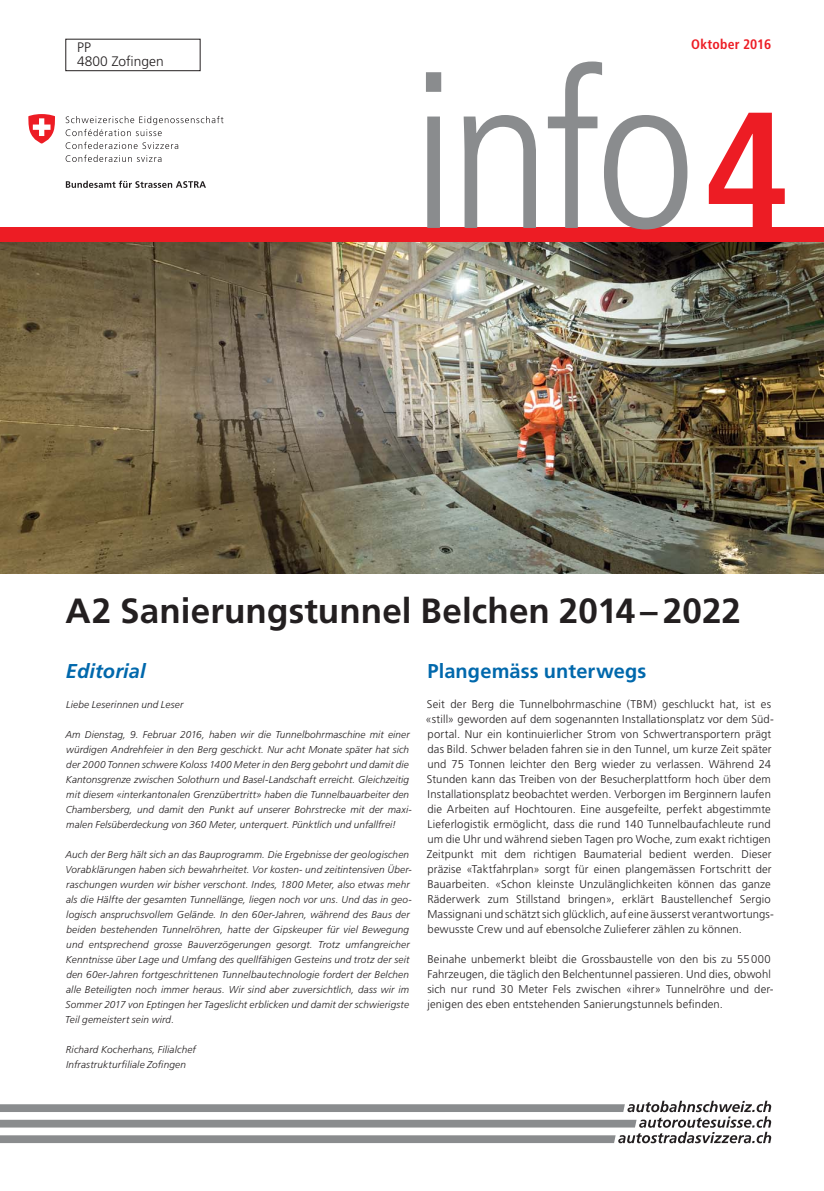
<style>
.page{position:relative;width:824px;height:1191px;background:#fff}
.page>*{position:absolute;margin:0;border:0;box-sizing:border-box;transform-origin:0 0}
.t1{font:300 condensed 218.25px "Frutiger LT Pro";color:#8a8c8e}
.t2{font:700 35px "Frutiger";letter-spacing:.005em;color:#231f20}
.t3{font:700 20px "Frutiger";letter-spacing:.005em;color:#0068ac}
.t4{font:italic 700 20px "Frutiger LT Pro";color:#0068ac}
.t5{font:300 13.75px/13.8px "Frutiger";color:#231f20}
.t6{font:700 condensed 13.75px "Frutiger LT Pro";letter-spacing:.01em;color:#ed1c24}
.t7{font:300 11.25px/15px "Frutiger";letter-spacing:.01em;color:#231f20}
.t8{font:italic 300 10px/15px "Frutiger LT Pro";letter-spacing:.015em;color:#231f20}
.s1{font-weight:700;font-size:165px;color:#ed1c24}
</style>
<div class="page">
<svg style="left:66px;top:116px;width:157px;height:20px"></svg>
<svg style="left:66px;top:142px;width:112px;height:7px"></svg>
<svg style="left:66px;top:155px;width:95px;height:7px"></svg>
<svg style="left:66px;top:181px;width:140px;height:7px"></svg>
<svg style="left:28px;top:114px;width:27px;height:30px"></svg>
<div style="left:66px;top:39px;width:134px;height:32px;border:1px solid #231f20"></div>
<div style="left:0;top:228px;width:823px;height:15px;background:#ed1c24"></div>
<svg style="left:0;top:1100px;width:771px;height:43px"></svg>
<img style="left:0;top:243px;width:823px;height:330px">
<h3 class="t5" style="left:77px;top:41px;width:88px">PP<br>4800 Zofingen</h3>
<h3 class="t6" style="left:691px;top:36px;width:82px">Oktober 2016</h3>
<h1 class="t1" style="left:411px;top:25px;width:380px">info<span class="s1">4</span></h1>
<h2 class="t2" style="left:66px;top:593px;width:676px">A2 Sanierungstunnel Belchen 2014 – 2022</h2>
<h3 class="t4" style="left:66px;top:659px;width:81px">Editorial</h3>
<p class="t8" style="left:66px;top:698px;width:119px">Liebe Leserinnen und Leser</p>
<p class="t8" style="left:65px;top:728px;width:348px">Am Dienstag, 9. Februar 2016, haben wir die Tunnelbohrmaschine mit einer würdigen Andrehfeier in den Berg geschickt. Nur acht Monate später hat sich der 2000 Tonnen schwere Koloss 1400 Meter in den Berg gebohrt und damit die Kantonsgrenze zwischen Solothurn und Basel-Landschaft erreicht. Gleichzeitig mit diesem «interkantonalen Grenzübertritt» haben die Tunnelbauarbeiter den Chambersberg, und damit den Punkt auf unserer Bohrstrecke mit der maxi&shy;malen Felsüberdeckung von 360 Meter, unterquert. Pünktlich und unfallfrei!</p>
<p class="t8" style="left:65px;top:848px;width:348px">Auch der Berg hält sich an das Bauprogramm. Die Ergebnisse der geologischen Vorabklärungen haben sich bewahrheitet. Vor kosten- und zeitintensiven Über&shy;raschungen wurden wir bisher verschont. Indes, 1800 Meter, also etwas mehr als die Hälfte der gesamten Tunnellänge, liegen noch vor uns. Und das in geo&shy;logisch anspruchsvollem Gelände. In den 60er-Jahren, während des Baus der beiden bestehenden Tunnelröhren, hatte der Gipskeuper für viel Bewegung und entsprechend grosse Bauverzögerungen gesorgt. Trotz umfangreicher Kenntnisse über Lage und Umfang des quell fähigen Gesteins und trotz der seit den 60er-Jahren fort geschrittenen Tunnelbautechnologie fordert der Belchen alle Beteiligten noch immer heraus. Wir sind aber zuversichtlich, dass wir im Sommer 2017 von Eptingen her Tageslicht erblicken und damit der schwierigste Teil gemeistert sein wird.</p>
<p class="t8" style="left:66px;top:1043px;width:131px">Richard Kocherhans, Filialchef<br>Infrastrukturfiliale Zofingen</p>
<h3 class="t3" style="left:427px;top:661px;width:220px">Plangemäss unterwegs</h3>
<p class="t7" style="left:425px;top:697px;width:349px">Seit der Berg die Tunnelbohrmaschine (TBM) geschluckt hat, ist es «still» geworden auf dem sogenannten Installationsplatz vor dem Süd&shy;portal. Nur ein kontinuierlicher Strom von Schwertransportern prägt das Bild. Schwer beladen fahren sie in den Tunnel, um kurze Zeit später und 75 Tonnen leichter den Berg wieder zu verlassen. Während 24<br>Stunden kann das Treiben von der Besucherplattform hoch über dem Installa tionsplatz beobachtet werden. Verborgen im Berginnern laufen die Arbeiten auf Hochtouren. Eine ausgefeilte, perfekt abgestimmte Lieferlogistik ermöglicht, dass die rund 140 Tunnelbaufachleute rund um die Uhr und während sieben Tagen pro Woche, zum exakt richtigen Zeitpunkt mit dem richtigen Baumaterial bedient werden. Dieser präzise «Taktfahrplan» sorgt für einen plangemässen Fortschritt der Bauarbeiten. «Schon kleinste Unzulänglichkeiten können das ganze Räderwerk zum Stillstand bringen», erklärt Baustellenchef Sergio Massignani und schätzt sich glücklich, auf eine äusserst verantwortungs&shy;bewusste Crew und auf ebensolche Zulieferer zählen zu können.</p>
<p class="t7" style="left:427px;top:952px;width:348px">Beinahe unbemerkt bleibt die Grossbaustelle von den bis zu 55 000<br>Fahrzeugen, die täglich den Belchentunnel passieren. Und dies, obwohl sich nur rund 30 Meter Fels zwischen «ihrer» Tunnelröhre und der&shy;jenigen des eben entstehenden Sanierungstunnels befinden.</p>
</div>
